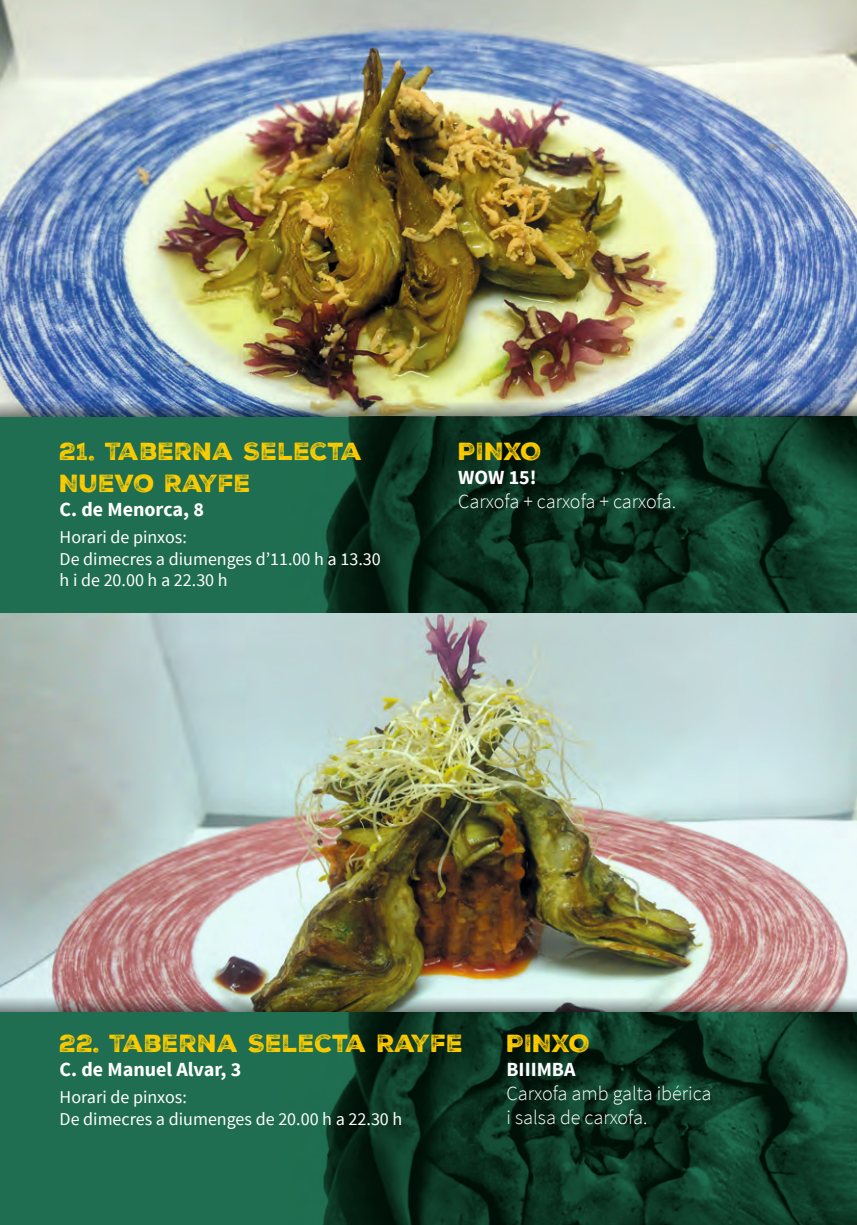
<style>
.page{position:relative;width:857px;height:1225px;background:#fff}
.page>*{position:absolute;margin:0;border:0;box-sizing:border-box;transform-origin:0 0}
.BARES{font:24px/32px "Nexa Rust Sans Black 03";color:#fdcc00}
.TITULOS{font:24px "Nexa Rust Sans Black 03";letter-spacing:-.015em;color:#fdcc00}
.TEXTO_TAPAS{font:300 20px "Source Sans Pro";color:#fff}
.TEXTO{font:700 20px "Source Sans Pro";color:#fff}
.TEXTO_HORARIO_PINXOS{font:18px/21.6px "Source Sans Pro";color:#fff}
</style>
<div class="page">
<img style="left:0;top:0;width:856px;height:385px">
<img style="left:0;top:612px;width:856px;height:369px">
<img style="left:0;top:385px;width:856px;height:32px">
<img style="left:0;top:981px;width:856px;height:31px">
<div style="left:0;top:417px;width:856px;height:195px;background:#1f6e51"></div>
<div style="left:0;top:1012px;width:856px;height:213px;background:#1f6e51"></div>
<img style="left:323px;top:417px;width:533px;height:195px">
<img style="left:323px;top:1012px;width:533px;height:213px">
<p class="BARES" style="left:60px;top:435px;width:304px">21. TABERNA SELECTA<br>NUEVO RAYFE</p>
<p class="TEXTO" style="left:60px;top:496px;width:146px">C. de Menorca, 8</p>
<p class="TEXTO_HORARIO_PINXOS" style="left:60px;top:526px;width:129px">Horari de pinxos:</p>
<p class="TEXTO_HORARIO_PINXOS" style="left:60px;top:548px;width:322px">De dimecres a diumenges d’11.00 h a 13.30 h i de 20.00 h a 22.30 h</p>
<p class="TITULOS" style="left:458px;top:435px;width:85px">PINXO</p>
<p class="TEXTO" style="left:458px;top:464px;width:80px">WOW 15!</p>
<p class="TEXTO_TAPAS" style="left:458px;top:489px;width:219px">Carxofa + carxofa + carxofa.</p>
<p class="BARES" style="left:60px;top:1027px;width:405px">22. TABERNA SELECTA RAYFE</p>
<p class="TEXTO" style="left:60px;top:1056px;width:183px">C. de Manuel Alvar, 3</p>
<p class="TEXTO_HORARIO_PINXOS" style="left:60px;top:1086px;width:344px">Horari de pinxos:<br>De dimecres a diumenges de 20.00 h a 22.30 h</p>
<p class="TITULOS" style="left:506px;top:1027px;width:85px">PINXO</p>
<p class="TEXTO" style="left:506px;top:1056px;width:70px">BIIIMBA</p>
<p class="TEXTO_TAPAS" style="left:506px;top:1081px;width:206px">Carxofa amb galta ibérica</p>
<p class="TEXTO_TAPAS" style="left:506px;top:1105px;width:142px">i salsa de carxofa.</p>
</div>
